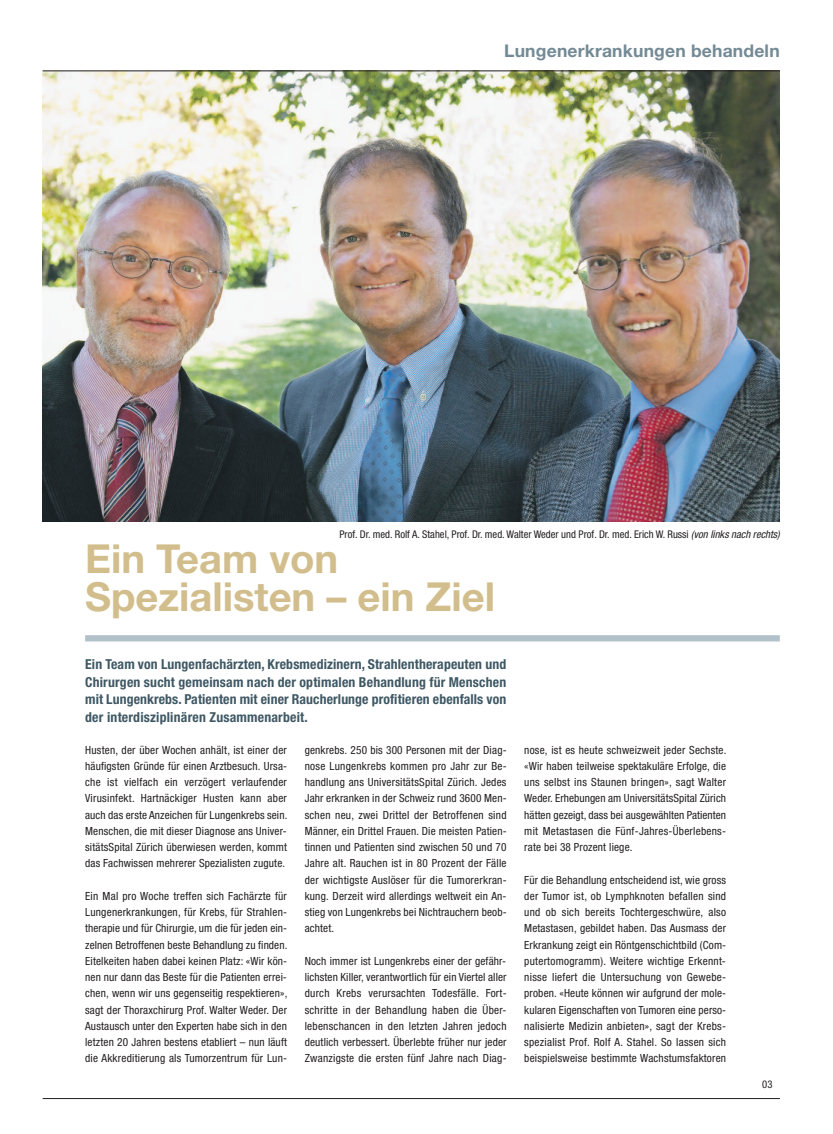
<style>
.page{position:relative;width:833px;height:1134px;background:#fff}
.page>*{position:absolute;margin:0;border:0;box-sizing:border-box;transform-origin:0 0}
.t1{font:700 40px/37.5px "Helvetica Neue";color:#d2be8c}
.t2{font:700 17.5px "Helvetica Neue";letter-spacing:.01em;color:#738a95}
.t3{font:700 condensed 13.75px/17.5px "Helvetica Neue LT Std";letter-spacing:.015em;color:#3f5864;text-align:justify}
.t4{font:condensed 11.25px/16.2px "Helvetica Neue LT Std";letter-spacing:.015em;color:#231f20;text-align:justify}
.t5{font:condensed 10.62px "Helvetica Neue LT Std";color:#231f20}
.s1{font-style:italic}
</style>
<div class="page">
<img style="left:43px;top:72px;width:737px;height:449px">
<hr style="left:43px;top:1098px;width:737px;height:1px;background:#231f20">
<div style="left:85px;top:635px;width:695px;height:6px;background:#b1c0c9"></div>
<hr style="left:43px;top:71px;width:737px;height:1px;background:#231f20">
<h2 class="t2" style="left:504px;top:44px;width:277px">Lungenerkrankungen behandeln</h2>
<p class="t5" style="left:339px;top:530px;width:442px">Prof. Dr. med. Rolf A. Stahel, Prof. Dr. med. Walter Weder und Prof. Dr. med. Erich W. Russi <span class="s1">(von links nach rechts)</span></p>
<h1 class="t1" style="left:85px;top:544px;width:411px">Ein Team von<br>Spezialisten – ein Ziel</h1>
<p class="t3" style="left:85px;top:656px;width:422px">Ein Team von Lungenfachärzten, Krebsmedizinern, Strahlentherapeuten und Chirurgen sucht gemeinsam nach der optimalen Behandlung für Menschen mit Lungenkrebs. Patienten mit einer Raucherlunge profitieren ebenfalls von der interdisziplinären Zusammenarbeit.</p>
<p class="t4" style="left:85px;top:742px;width:204px">Husten, der über Wochen anhält, ist einer der häufigsten Gründe für einen Arztbesuch. Ursa&shy;che ist vielfach ein verzögert verlaufender Virusinfekt. Hartnäckiger Husten kann aber auch das erste Anzeichen für Lungenkrebs sein.<br>Menschen, die mit dieser Diagnose ans Univer&shy;sitätsSpital Zürich überwiesen werden, kommt das Fachwissen mehrerer Spezialisten zugute.</p>
<p class="t4" style="left:85px;top:889px;width:204px">Ein Mal pro Woche treffen sich Fachärzte für Lungenerkrankungen, für Krebs, für Strahlen&shy;therapie und für Chirurgie, um die für jeden ein&shy;zelnen Betroffenen beste Behandlung zu finden.<br>Eitelkeiten haben dabei keinen Platz: «Wir kön&shy;nen nur dann das Beste für die Patienten errei&shy;chen, wenn wir uns gegenseitig respektieren», sagt der Thoraxchirurg Prof. Walter Weder. Der Austausch unter den Experten habe sich in den letzten 20 Jahren bestens etabliert – nun läuft die Akkreditierung als Tumorzentrum für Lun-</p>
<p class="t4" style="left:305px;top:742px;width:203px">genkrebs. 250 bis 300 Personen mit der Diag&shy;nose Lungenkrebs kommen pro Jahr zur Be&shy;handlung ans UniversitätsSpital Zürich. Jedes Jahr erkranken in der Schweiz rund 3600 Men&shy;schen neu, zwei Drittel der Betroffenen sind Männer, ein Drittel Frauen. Die meisten Patien&shy;tinnen und Patienten sind zwischen 50 und 70<br>Jahre alt. Rauchen ist in 80 Prozent der Fälle der wichtigste Auslöser für die Tumorerkran&shy;kung. Derzeit wird allerdings weltweit ein An&shy;stieg von Lungenkrebs bei Nichtrauchern beob&shy;achtet.</p>
<p class="t4" style="left:305px;top:954px;width:203px">Noch immer ist Lungenkrebs einer der gefähr&shy;lichsten Killer, verantwortlich für ein Viertel aller durch Krebs verursachten Todesfälle. Fort&shy;schritte in der Behandlung haben die Über&shy;lebenschancen in den letzten Jahren jedoch deutlich verbessert. Überlebte früher nur jeder Zwanzigste die ersten fünf Jahre nach Diag-</p>
<p class="t4" style="left:524px;top:742px;width:204px">nose, ist es heute schweizweit jeder Sechste. «Wir haben teilweise spektakuläre Erfolge, die uns selbst ins Staunen bringen», sagt Walter Weder. Erhebungen am UniversitätsSpital Zürich hätten gezeigt, dass bei ausgewählten Patienten mit Metastasen die Fünf-Jahres-Überlebens&shy;rate bei 38 Prozent liege.</p>
<p class="t4" style="left:524px;top:872px;width:203px">Für die Behandlung entscheidend ist, wie gross der Tumor ist, ob Lymphknoten befallen sind und ob sich bereits Tochtergeschwüre, also Metastasen, gebildet haben. Das Ausmass der Erkrankung zeigt ein Röntgenschichtbild (Com&shy;putertomogramm). Weitere wichtige Erkennt&shy;nisse liefert die Untersuchung von Gewebe&shy;proben. «Heute können wir aufgrund der mole&shy;kularen Eigenschaften von Tumoren eine perso&shy;nalisierte Medizin anbieten», sagt der Krebs&shy;spezialist Prof. Rolf A. Stahel. So lassen sich beispielsweise bestimmte Wachstumsfaktoren</p>
<p class="t5" style="left:762px;top:1081px;width:12px">03</p>
</div>
